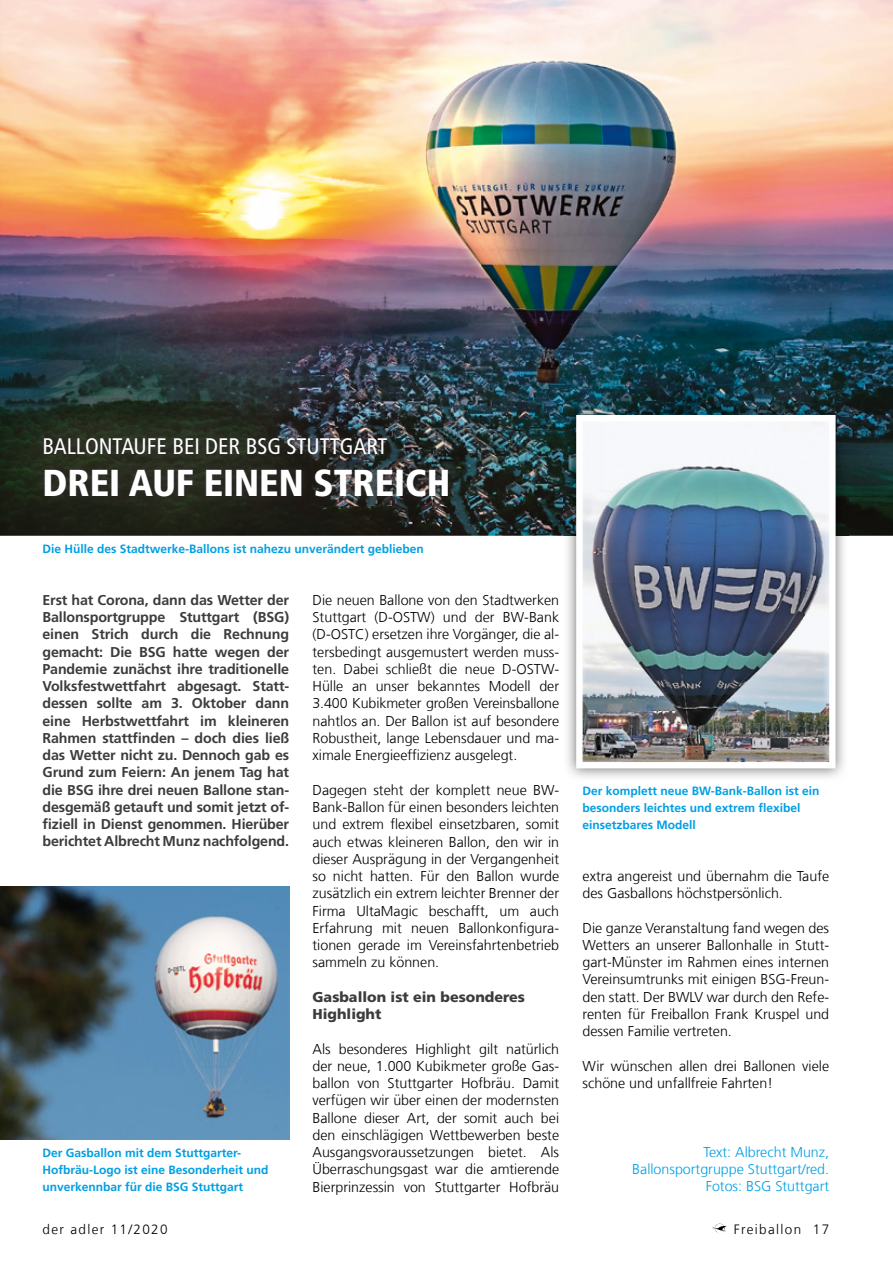
<style>
.page{position:relative;width:893px;height:1263px;background:#fff}
.page>*{position:absolute;margin:0;border:0;box-sizing:border-box;transform-origin:0 0}
.t1{font:900 condensed 37.5px "Frutiger LT Com";color:#fff}
.t2{font:condensed 22.5px "Frutiger LT Com";color:#fff}
.t3{font:300 14.25px/17.2px "Frutiger LT Com";color:#000;text-align:justify}
.t4{font:700 14.25px/17.2px "Frutiger LT Com";letter-spacing:-.01em;color:#3c3c3b;text-align:justify}
.t5{font:300 14.25px/17.2px "Frutiger LT Com";color:#009fe3;text-align:right}
.t6{font:900 14.25px/17.2px "Frutiger LT Com";color:#3c3c3b}
.t7{font:300 13.5px "Frutiger LT Com";letter-spacing:.1em;color:#000}
.t8{font:700 12px/17.2px "Frutiger LT Com";color:#009fe3}
</style>
<div class="page">
<img style="left:712px;top:1223px;width:15px;height:10px">
<img style="left:0;top:0;width:893px;height:536px">
<img style="left:35px;top:428px;width:423px;height:78px">
<img style="left:563px;top:402px;width:285px;height:376px">
<img style="left:573px;top:412px;width:266px;height:360px">
<img style="left:0;top:887px;width:289px;height:252px">
<h2 class="t2" style="left:43px;top:433px;width:346px">BALLONTAUFE BEI DER BSG STUTTGART</h2>
<h1 class="t1" style="left:43px;top:460px;width:409px">DREI AUF EINEN STREICH</h1>
<p class="t8" style="left:43px;top:540px;width:383px">Die Hülle des Stadtwerke-Ballons ist nahezu unverändert geblieben</p>
<p class="t4" style="left:43px;top:591px;width:248px">Erst hat Corona, dann das Wetter der Ballonsportgruppe Stuttgart (BSG) einen Strich durch die Rechnung gemacht: Die BSG hatte wegen der Pandemie zunächst ihre traditionelle Volksfestwettfahrt abgesagt. Statt&shy;dessen sollte am 3. Oktober dann eine Herbstwettfahrt im kleineren Rahmen stattfinden – doch dies ließ das Wetter nicht zu. Dennoch gab es Grund zum Feiern: An jenem Tag hat die BSG ihre drei neuen Ballone stan&shy;desgemäß getauft und somit jetzt of&shy;fiziell in Dienst genommen. Hierüber berichtet Albrecht Munz nachfolgend.</p>
<p class="t3" style="left:313px;top:591px;width:248px">Die neuen Ballone von den Stadtwerken Stuttgart (D-OSTW) und der BW-Bank (D-OSTC) ersetzen ihre Vorgänger, die al&shy;tersbedingt ausgemustert werden muss&shy;ten. Dabei schließt die neue D-OSTW-Hülle an unser bekanntes Modell der 3.400 Kubikmeter großen Vereinsballone nahtlos an. Der Ballon ist auf besondere Robustheit, lange Lebensdauer und ma&shy;ximale Energieeffizienz ausgelegt.</p>
<p class="t3" style="left:313px;top:781px;width:248px">Dagegen steht der komplett neue BW-Bank-Ballon für einen besonders leichten und extrem flexibel einsetzbaren, somit auch etwas kleineren Ballon, den wir in dieser Ausprägung in der Vergangenheit so nicht hatten. Für den Ballon wurde zusätzlich ein extrem leichter Brenner der Firma UltaMagic beschafft, um auch Erfahrung mit neuen Ballonkonfigura&shy;tionen gerade im Vereinsfahrtenbetrieb sammeln zu können.</p>
<p class="t6" style="left:313px;top:988px;width:214px">Gasballon ist ein besonderes<br>Highlight</p>
<p class="t3" style="left:313px;top:1040px;width:248px">Als besonderes Highlight gilt natürlich der neue, 1.000 Kubikmeter große Gas&shy;ballon von Stuttgarter Hofbräu. Damit verfügen wir über einen der modernsten Ballone dieser Art, der somit auch bei den einschlägigen Wettbewerben beste Ausgangsvoraussetzungen bietet. Als Überraschungsgast war die amtierende Bierprinzessin von Stuttgarter Hofbräu</p>
<p class="t8" style="left:43px;top:1144px;width:228px">Der Gasballon mit dem Stuttgarter-<br>Hofbräu-Logo ist eine Besonderheit und unverkennbar für die BSG Stuttgart</p>
<p class="t8" style="left:583px;top:782px;width:239px">Der komplett neue BW-Bank-Ballon ist ein besonders leichtes und extrem flexibel einsetzbares Modell</p>
<p class="t3" style="left:583px;top:867px;width:248px">extra angereist und übernahm die Taufe des Gasballons höchstpersönlich.</p>
<p class="t3" style="left:583px;top:919px;width:248px">Die ganze Veranstaltung fand wegen des Wetters an unserer Ballonhalle in Stutt&shy;gart-Münster im Rahmen eines internen Vereinsumtrunks mit einigen BSG-Freun&shy;den statt. Der BWLV war durch den Refe&shy;renten für Freiballon Frank Kruspel und dessen Familie vertreten.</p>
<p class="t3" style="left:583px;top:1057px;width:248px">Wir wünschen allen drei Ballonen viele schöne und unfallfreie Fahrten!</p>
<p class="t5" style="left:632px;top:1143px;width:198px">Text: Albrecht Munz,<br>Ballonsportgruppe Stuttgart/red.<br>Fotos: BSG Stuttgart</p>
<p class="t7" style="left:43px;top:1221px;width:127px">der adler 11/2020</p>
<p class="t7" style="left:734px;top:1221px;width:97px">Freiballon 17</p>
</div>
